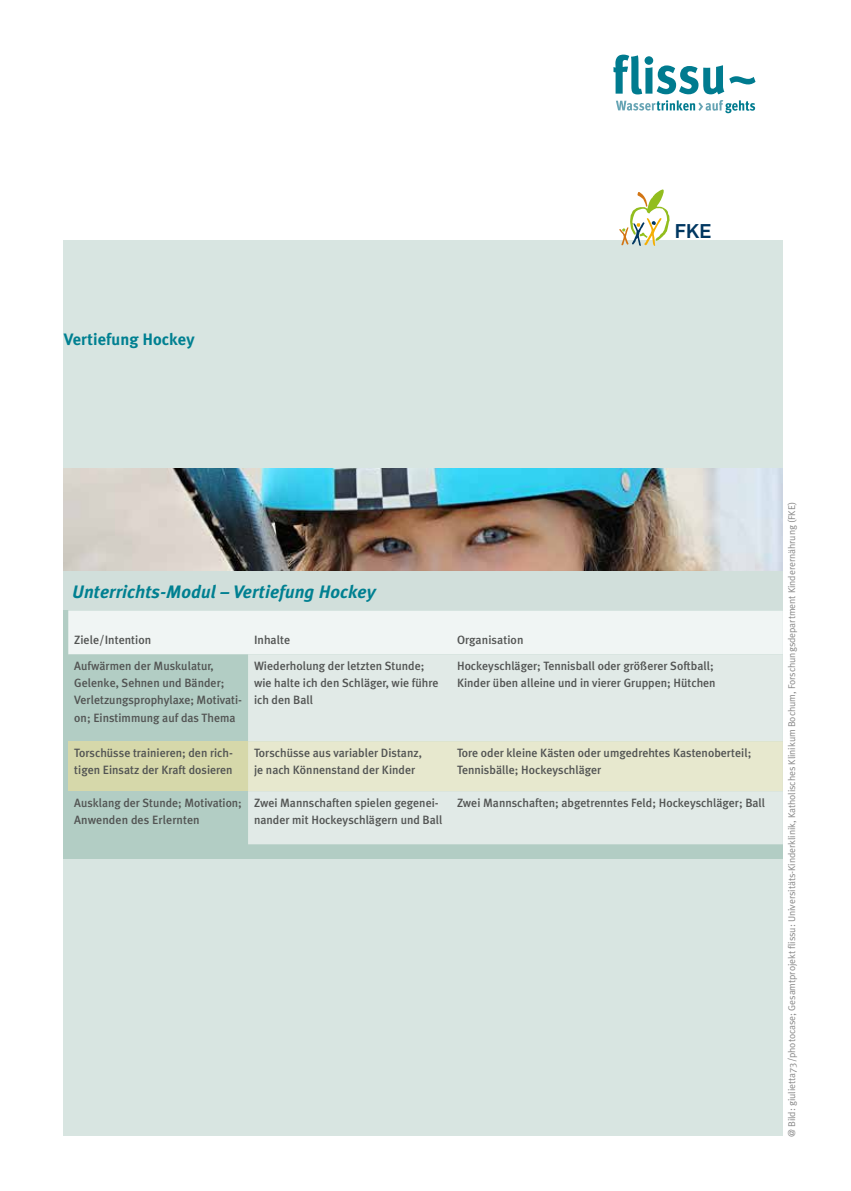
<style>
.page{position:relative;width:851px;height:1191px;background:#fff}
.page>*{position:absolute;margin:0;border:0;box-sizing:border-box;transform-origin:0 0}
.t1{font:700 19.5px "Rub Flama";color:#003761}
.t2{font:italic 700 18px "Meta Plus";letter-spacing:.005em;color:#008091}
.t3{font:700 16.5px "Meta Plus";letter-spacing:.005em;color:#008091}
.t4{font:500 12px/17.2px "Meta Plus";color:#525453}
.t5{font:9.75px "Meta Plus Normal";letter-spacing:-.005em;color:#878787}
</style>
<div class="page">
<svg style="left:613px;top:55px;width:142px;height:39px"></svg>
<svg style="left:616px;top:100px;width:139px;height:13px"></svg>
<div style="left:64px;top:240px;width:718px;height:896px;background:#d8e5e1"></div>
<div style="left:64px;top:570px;width:718px;height:131px;background:#d1dfdb"></div>
<div style="left:64px;top:610px;width:718px;height:249px;background:#b2cdc4"></div>
<svg style="left:68px;top:610px;width:714px;height:234px"></svg>
<img style="left:64px;top:468px;width:718px;height:102px">
<svg style="left:619px;top:189px;width:50px;height:57px"></svg>
<h3 class="t3" style="left:64px;top:329px;width:132px">Vertiefung Hockey</h3>
<h1 class="t1" style="left:674px;top:217px;width:38px">FKE</h1>
<h2 class="t2" style="left:72px;top:581px;width:305px">Unterrichts-Modul – Vertiefung Hockey</h2>
<p class="t4" style="left:74px;top:631px;width:78px">Ziele/Intention</p>
<p class="t4" style="left:254px;top:631px;width:38px">Inhalte</p>
<p class="t4" style="left:457px;top:631px;width:68px">Organisation</p>
<p class="t4" style="left:74px;top:657px;width:169px">Aufwärmen der Muskulatur,<br>Gelenke, Sehnen und Bänder;<br>Verletzungsprophylaxe; Motivati&shy;on; Einstimmung auf das Thema</p>
<p class="t4" style="left:254px;top:657px;width:186px">Wiederholung der letzten Stunde; wie halte ich den Schläger, wie führe ich den Ball</p>
<p class="t4" style="left:457px;top:657px;width:260px">Hockeyschläger; Tennisball oder größerer Softball;<br>Kinder üben alleine und in vierer Gruppen; Hütchen</p>
<p class="t4" style="left:74px;top:743px;width:160px">Torschüsse trainieren; den rich&shy;tigen Einsatz der Kraft dosieren</p>
<p class="t4" style="left:254px;top:743px;width:169px">Torschüsse aus variabler Distanz, je nach Könnenstand der Kinder</p>
<p class="t4" style="left:457px;top:743px;width:296px">Tore oder kleine Kästen oder umgedrehtes Kastenoberteil;<br>Tennisbälle; Hockeyschläger</p>
<p class="t4" style="left:74px;top:793px;width:169px">Ausklang der Stunde; Motivation;<br>Anwenden des Erlernten</p>
<p class="t4" style="left:254px;top:793px;width:190px">Zwei Mannschaften spielen gegenei&shy;nander mit Hockeyschlägern und Ball</p>
<p class="t4" style="left:457px;top:793px;width:310px">Zwei Mannschaften; abgetrenntes Feld; Hockeyschläger; Ball</p>
<p class="t5" style="left:786px;top:1137px;width:636px;rotate:-90deg">@ Bild: giulietta73/photocase; Gesamtprojekt flissu: Universitäts-Kinderklinik, Katholisches Klinikum Bochum, Forschungsdepartment Kinderernährung (FKE)</p>
</div>
